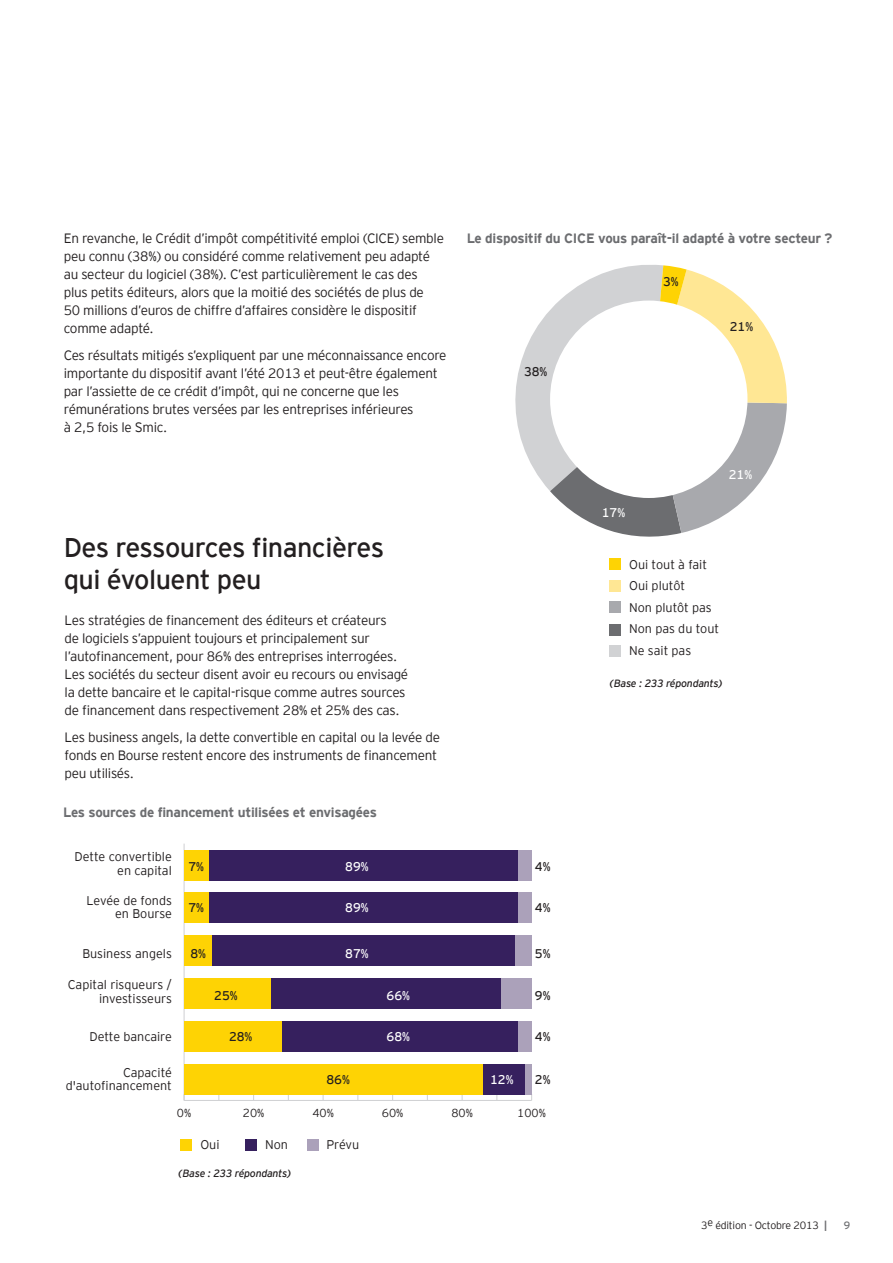
<style>
.page{position:relative;width:893px;height:1263px;background:#fff}
.page>*{position:absolute;margin:0;border:0;box-sizing:border-box;transform-origin:0 0}
.Headline_2{font:27px/31.5px "EY Interstate";letter-spacing:-.02em;color:#231f20}
.Body_copy{font:300 13.5px/18px "EY Interstate";letter-spacing:-.02em;color:#231f20}
.Titre_schéma{font:700 13.5px "EY Interstate";letter-spacing:-.02em;color:#6c6d70}
.t1{font:300 12.6px/13.6px "EY Interstate";color:#231f20;text-align:right}
.t2{font:12.6px "EY Interstate";color:#231f20}
.t3{font:12.6px "EY Interstate";color:#fff}
.t4{font:300 11.55px "EY Interstate";color:#231f20}
.Base{font:italic 10.5px "EY Interstate";letter-spacing:-.02em;color:#231f20}
.t5{font:300 10.5px "EY Interstate";letter-spacing:-.02em;color:#231f20}
.t6{font:10.5px "EY Interstate";color:#6c6d70}
.s1{font-weight:700;color:#6c6d70}
</style>
<div class="page">
<div style="left:609px;top:645px;width:12px;height:11px;background:#d1d2d4"></div>
<div style="left:609px;top:624px;width:12px;height:11px;background:#6c6d70"></div>
<div style="left:609px;top:601px;width:12px;height:12px;background:#a8a9ad"></div>
<div style="left:609px;top:580px;width:12px;height:11px;background:#ffe794"></div>
<div style="left:609px;top:558px;width:12px;height:12px;background:#fed304"></div>
<svg style="left:515px;top:265px;width:272px;height:272px"></svg>
<div style="left:550px;top:301px;width:197px;height:197px;background:#fff;border-radius:50%"></div>
<hr style="left:184px;top:1100px;width:348px;height:1px;background:#d1d2d4">
<hr style="left:184px;top:843px;width:1px;height:257px;background:#d1d2d4">
<div style="left:518px;top:849px;width:14px;height:31px;background:#aba1ba"></div>
<div style="left:518px;top:892px;width:14px;height:31px;background:#aba1ba"></div>
<div style="left:514px;top:935px;width:18px;height:31px;background:#aba1ba"></div>
<div style="left:500px;top:978px;width:32px;height:31px;background:#aba1ba"></div>
<div style="left:518px;top:1021px;width:14px;height:31px;background:#aba1ba"></div>
<div style="left:525px;top:1064px;width:7px;height:30px;background:#aba1ba"></div>
<div style="left:208px;top:849px;width:310px;height:31px;background:#36205e"></div>
<div style="left:208px;top:892px;width:310px;height:31px;background:#36205e"></div>
<div style="left:212px;top:935px;width:302px;height:31px;background:#36205e"></div>
<div style="left:271px;top:978px;width:229px;height:31px;background:#36205e"></div>
<div style="left:281px;top:1021px;width:237px;height:31px;background:#36205e"></div>
<div style="left:483px;top:1064px;width:42px;height:30px;background:#36205e"></div>
<div style="left:184px;top:849px;width:24px;height:31px;background:#fed304"></div>
<div style="left:184px;top:892px;width:24px;height:31px;background:#fed304"></div>
<div style="left:184px;top:935px;width:28px;height:31px;background:#fed304"></div>
<div style="left:184px;top:978px;width:87px;height:31px;background:#fed304"></div>
<div style="left:184px;top:1021px;width:97px;height:31px;background:#fed304"></div>
<div style="left:184px;top:1064px;width:299px;height:30px;background:#fed304"></div>
<div style="left:307px;top:1139px;width:11px;height:11px;background:#aba1ba"></div>
<div style="left:181px;top:1139px;width:11px;height:11px;background:#fed304"></div>
<div style="left:245px;top:1139px;width:12px;height:11px;background:#36205e"></div>
<p class="Body_copy" style="left:64px;top:228px;width:382px">En revanche, le Crédit d’impôt compétitivité emploi (CICE) semble peu connu (38%) ou considéré comme relativement peu adapté au secteur du logiciel (38%). C’est particulièrement le cas des plus petits éditeurs, alors que la moitié des sociétés de plus de<br>50 millions d’euros de chiffre d’affaires considère le dispositif comme adapté.</p>
<p class="Body_copy" style="left:64px;top:345px;width:384px">Ces résultats mitigés s’expliquent par une méconnaissance encore importante du dispositif avant l’été 2013 et peut-être également par l’assiette de ce crédit d’impôt, qui ne concerne que les rémunérations brutes versées par les entreprises inférieures<br>à 2,5 fois le Smic.</p>
<p class="Headline_2" style="left:64px;top:530px;width:322px">Des ressources financières qui évoluent peu</p>
<p class="Body_copy" style="left:65px;top:610px;width:345px">Les stratégies de financement des éditeurs et créateurs<br>de logiciels s’appuient toujours et principalement sur l’autofinancement, pour 86% des entreprises interrogées.<br>Les sociétés du secteur disent avoir eu recours ou envisagé la dette bancaire et le capital-risque comme autres sources de financement dans respectivement 28% et 25% des cas.</p>
<p class="Body_copy" style="left:65px;top:727px;width:377px">Les business angels, la dette convertible en capital ou la levée de fonds en Bourse restent encore des instruments de financement peu utilisés.</p>
<p class="Titre_schéma" style="left:63px;top:803px;width:315px">Les sources de financement utilisées et envisagées</p>
<p class="Titre_schéma" style="left:467px;top:228px;width:367px">Le dispositif du CICE vous paraît-il adapté à votre secteur ?</p>
<p class="t2" style="left:524px;top:363px;width:25px">38%</p>
<p class="t2" style="left:663px;top:272px;width:17px">3%</p>
<p class="t2" style="left:730px;top:317px;width:25px">21%</p>
<p class="t3" style="left:602px;top:503px;width:25px">17%</p>
<p class="t3" style="left:729px;top:466px;width:25px">21%</p>
<p class="t1" style="left:629px;top:557px;width:79px">Oui tout à fait</p>
<p class="t1" style="left:629px;top:578px;width:58px">Oui plutôt</p>
<p class="t1" style="left:629px;top:600px;width:84px">Non plutôt pas</p>
<p class="t1" style="left:629px;top:621px;width:91px">Non pas du tout</p>
<p class="t1" style="left:629px;top:643px;width:64px">Ne sait pas</p>
<p class="Base" style="left:610px;top:676px;width:113px">(Base : 233 répondants)</p>
<p class="t1" style="left:75px;top:849px;width:99px">Dette convertible en capital</p>
<p class="t1" style="left:86px;top:892px;width:87px">Levée de fonds en Bourse</p>
<p class="t1" style="left:82px;top:946px;width:91px">Business angels</p>
<p class="t1" style="left:68px;top:977px;width:106px">Capital risqueurs / investisseurs</p>
<p class="t1" style="left:89px;top:1029px;width:84px">Dette bancaire</p>
<p class="t1" style="left:66px;top:1065px;width:108px">Capacité d'autofinancement</p>
<p class="t2" style="left:188px;top:858px;width:17px">7%</p>
<p class="t3" style="left:345px;top:858px;width:25px">89%</p>
<p class="t2" style="left:535px;top:858px;width:17px">4%</p>
<p class="t2" style="left:188px;top:899px;width:17px">7%</p>
<p class="t3" style="left:345px;top:899px;width:25px">89%</p>
<p class="t2" style="left:535px;top:899px;width:17px">4%</p>
<p class="t2" style="left:190px;top:944px;width:17px">8%</p>
<p class="t3" style="left:345px;top:944px;width:25px">87%</p>
<p class="t2" style="left:535px;top:944px;width:17px">5%</p>
<p class="t2" style="left:214px;top:986px;width:25px">25%</p>
<p class="t3" style="left:386px;top:986px;width:25px">66%</p>
<p class="t2" style="left:535px;top:986px;width:17px">9%</p>
<p class="t2" style="left:229px;top:1028px;width:25px">28%</p>
<p class="t2" style="left:326px;top:1071px;width:25px">86%</p>
<p class="t3" style="left:386px;top:1028px;width:25px">68%</p>
<p class="t2" style="left:535px;top:1028px;width:17px">4%</p>
<p class="t3" style="left:490px;top:1071px;width:25px">12%</p>
<p class="t2" style="left:535px;top:1071px;width:17px">2%</p>
<p class="t4" style="left:177px;top:1104px;width:16px">0%</p>
<p class="t4" style="left:243px;top:1104px;width:23px">20%</p>
<p class="t4" style="left:312px;top:1104px;width:23px">40%</p>
<p class="t4" style="left:382px;top:1104px;width:23px">60%</p>
<p class="t4" style="left:451px;top:1104px;width:23px">80%</p>
<p class="t4" style="left:517px;top:1104px;width:30px">100%</p>
<p class="t1" style="left:200px;top:1137px;width:21px">Oui</p>
<p class="t1" style="left:265px;top:1137px;width:24px">Non</p>
<p class="t1" style="left:326px;top:1137px;width:34px">Prévu</p>
<p class="Base" style="left:179px;top:1165px;width:113px">(Base : 233 répondants)</p>
<p class="t5" style="left:701px;top:1218px;width:127px">3e édition - Octobre 2013 <span class="s1">|</span></p>
<p class="t6" style="left:844px;top:1218px;width:8px">9</p>
</div>
